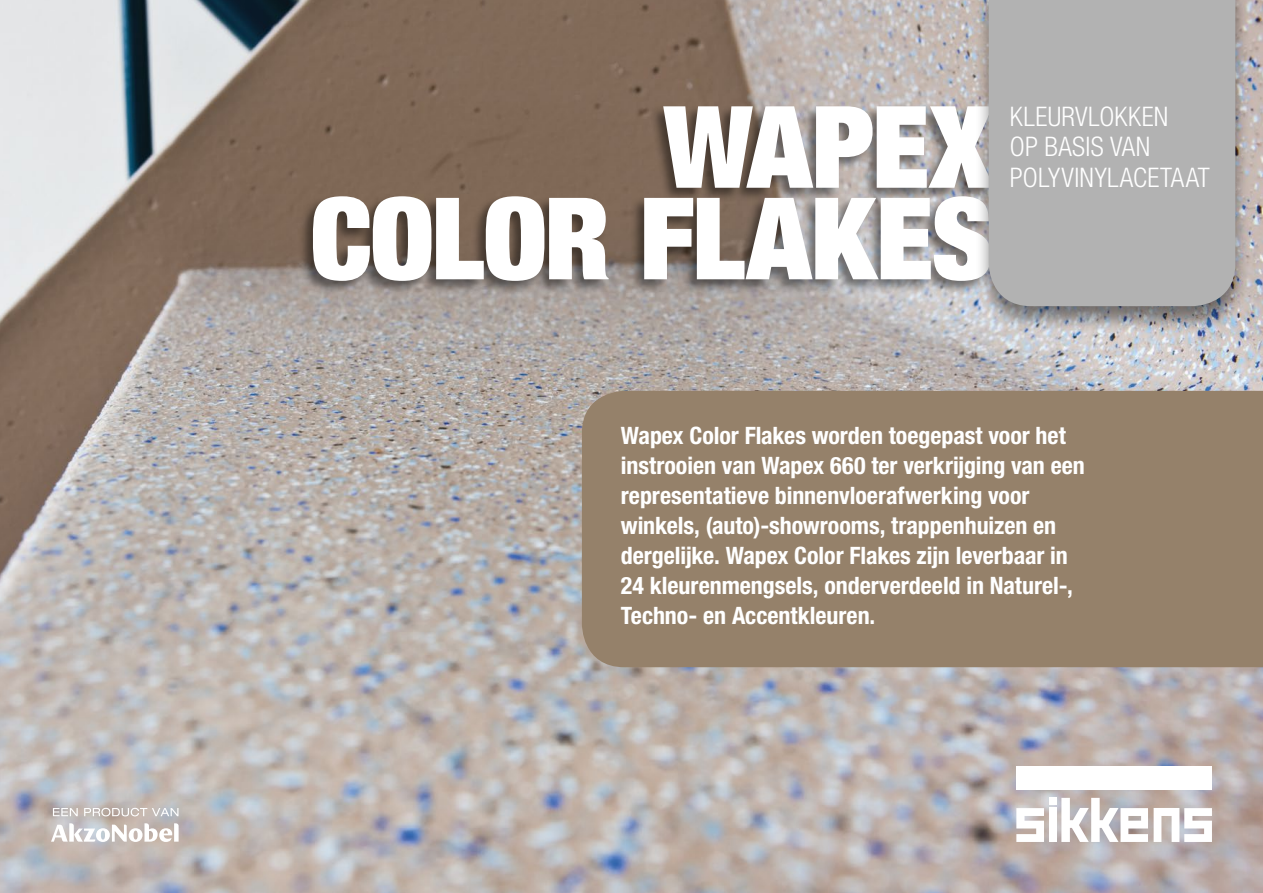
<style>
.page{position:relative;width:1263px;height:893px;background:#fff}
.page>*{position:absolute;margin:0;border:0;box-sizing:border-box;transform-origin:0 0}
.t1{font:900 condensed 114px/91.5px "Helvetica Neue LT Std";letter-spacing:-.01em;color:#fff;text-align:right}
.t2{font:300 condensed 27px/30.8px "Helvetica Neue LT Std";letter-spacing:.01em;color:#fff}
.t3{font:700 condensed 24px/30px "Helvetica Neue LT Std";color:#fff}
</style>
<div class="page">
<img style="left:0;top:0;width:1263px;height:893px">
<div style="left:582px;top:391px;width:681px;height:276px;background:#95816a"></div>
<div style="left:298px;top:105px;width:697px;height:190px;background:#000;opacity:.46"></div>
<div style="left:974px;top:0;width:275px;height:333px;background:#000;opacity:.45"></div>
<div style="left:989px;top:0;width:246px;height:306px;background:#b2b2b2"></div>
<svg style="left:1016px;top:808px;width:28px;height:34px"></svg>
<div style="left:1049px;top:808px;width:8px;height:34px;background:#fff"></div>
<div style="left:1049px;top:797px;width:8px;height:8px;background:#fff"></div>
<svg style="left:1061px;top:798px;width:151px;height:44px"></svg>
<div style="left:1016px;top:767px;width:196px;height:23px;background:#fff"></div>
<svg style="left:51px;top:823px;width:128px;height:19px"></svg>
<svg style="left:53px;top:808px;width:25px;height:8px"></svg>
<svg style="left:84px;top:808px;width:94px;height:8px"></svg>
<h1 class="t1" style="left:311px;top:99px;width:684px">WAPEX<br>COLOR FLAKES</h1>
<p class="t2" style="left:1010px;top:100px;width:201px">KLEURVLOKKEN<br>OP BASIS VAN<br>POLYVINYLACETAAT</p>
<p class="t3" style="left:621px;top:420px;width:466px">Wapex Color Flakes worden toegepast voor het instrooien van Wapex 660 ter verkrijging van een representatieve binnenvloerafwerking voor winkels, (auto)-showrooms, trappenhuizen en dergelijke. Wapex Color Flakes zijn leverbaar in 24 kleurenmengsels, onderverdeeld in Naturel-, Techno- en Accentkleuren.</p>
</div>
